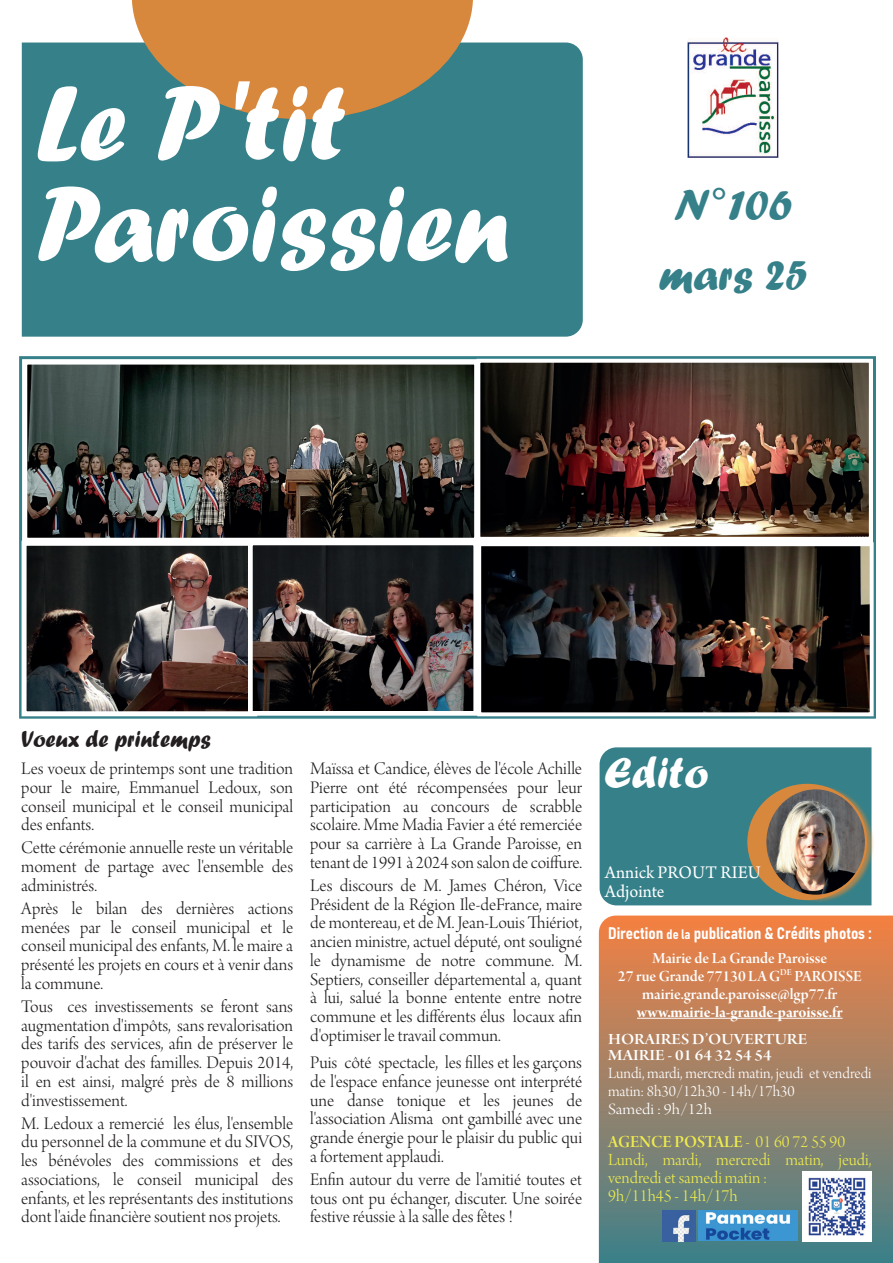
<style>
.page{position:relative;width:893px;height:1263px;background:#fff}
.page>*{position:absolute;margin:0;border:0;box-sizing:border-box;transform-origin:0 0}
.t1{font:111px/100.5px "Forte";color:#fff}
.t2{font:45px/70.5px "Forte";color:#358089;text-align:center}
.t3{font:45px "Forte";color:#fff}
.t4{font:24px "Forte";color:#231f20;scale:.96 1}
.t5{font:18.75px/18.8px "Arno Pro Light Display";color:#231f20;text-align:justify}
.t6{font:18.75px/18.8px "Arno Pro";color:#fff}
.t7{font:18px/18px "Arno Pro Light Display";color:#eeea4d}
.t8{font:18px "Arno Pro Smbd Display";color:#eeea4d}
.t9{font:16.5px/18px "Arno Pro Smbd Display";color:#fff;text-align:center}
.t10{font:16.5px/18px "Arno Pro Light Display";color:#fff}
.t11{font:16.5px "Bahnschrift";color:#fff;scale:.96 1}
.t12{font:16.5px/16px "Arno Pro Smbd Display";color:#fff;scale:1.1 1}
.t13{font:16.5px "Arno Pro Bold Display";letter-spacing:-.005em;color:#fff}
.s1{font-size:13.5px}
.s2{font-family:"Arno Pro Light Display"}
</style>
<div class="page">
<svg style="left:599px;top:915px;width:294px;height:348px;background:#a18166"></svg>
<hr style="left:637px;top:1018px;width:206px;height:1px;background:#fff">
<img style="left:687px;top:37px;width:91px;height:120px">
<div style="left:22px;top:43px;width:561px;height:294px;background:#358089"></div>
<svg style="left:21px;top:0;width:523px;height:119px;background:#a29471"></svg>
<img style="left:698px;top:1210px;width:100px;height:31px">
<img style="left:662px;top:1210px;width:33px;height:31px">
<img style="left:802px;top:1171px;width:70px;height:70px">
<div style="left:19px;top:356px;width:857px;height:363px;border:3px solid #358089"></div>
<div style="left:600px;top:747px;width:271px;height:158px;background:#358089"></div>
<div style="left:747px;top:784px;width:120px;height:116px;background:#d8883d;border-radius:50%"></div>
<div style="left:762px;top:784px;width:112px;height:119px;background:#d8883d;opacity:.75"></div>
<img style="left:766px;top:789px;width:99px;height:106px">
<img style="left:29px;top:366px;width:444px;height:170px">
<div style="left:23px;top:360px;width:456px;height:182px;border:5px solid #fff"></div>
<img style="left:28px;top:547px;width:219px;height:163px">
<div style="left:22px;top:541px;width:235px;height:175px;border:5px solid #fff"></div>
<img style="left:481px;top:364px;width:387px;height:172px">
<div style="left:476px;top:359px;width:397px;height:182px;border:4px solid #fff"></div>
<img style="left:482px;top:547px;width:387px;height:164px">
<div style="left:477px;top:542px;width:397px;height:174px;border:4px solid #fff"></div>
<img style="left:254px;top:546px;width:218px;height:164px">
<div style="left:250px;top:542px;width:226px;height:172px;border:3px solid #fff"></div>
<h1 class="t1" style="left:35px;top:72px;width:475px">Le P'tit<br>Paroissien</h1>
<h2 class="t2" style="left:659px;top:168px;width:150px">N°106 mars 25</h2>
<p class="t4" style="left:22px;top:725px;width:199px">Voeux de printemps</p>
<p class="t5" style="left:21px;top:760px;width:273px">Les voeux de printemps sont une tradition pour le maire, Emmanuel Ledoux, son conseil municipal et le conseil municipal des enfants.</p>
<p class="t5" style="left:21px;top:840px;width:273px">Cette cérémonie annuelle reste un véritable moment de partage avec l'ensemble des administrés.</p>
<p class="t5" style="left:21px;top:900px;width:273px">Après le bilan des dernières actions menées par le conseil municipal et le conseil municipal des enfants, M. le maire a présenté les projets en cours et à venir dans la commune.</p>
<p class="t5" style="left:21px;top:998px;width:273px">Tous ces investissements se feront sans augmentation d'impôts, sans revalorisation des tarifs des services, afin de préserver le pouvoir d'achat des familles. Depuis 2014, il en est ainsi, malgré près de 8 millions d'investissement.</p>
<p class="t5" style="left:21px;top:1115px;width:273px">M. Ledoux a remercié les élus, l'ensemble du personnel de la commune et du SIVOS, les bénévoles des commissions et des associations, le conseil municipal des enfants, et les représentants des institutions dont l'aide financière soutient nos projets.</p>
<p class="t5" style="left:310px;top:760px;width:273px">Maïssa et Candice, élèves de l'école Achille Pierre ont été récompensées pour leur participation au concours de scrabble scolaire. Mme Madia Favier a été remerciée pour sa carrière à La Grande Paroisse, en tenant de 1991 à 2024 son salon de coiffure.</p>
<p class="t5" style="left:310px;top:877px;width:273px">Les discours de M. James Chéron, Vice Président de la Région Ile-deFrance, maire de montereau, et de M. Jean-Louis Thiériot, ancien ministre, actuel député, ont souligné le dynamisme de notre commune. M.<br>Septiers, conseiller départemental a, quant à lui, salué la bonne entente entre notre commune et les différents élus locaux afin d'optimiser le travail commun.</p>
<p class="t5" style="left:310px;top:1054px;width:273px">Puis côté spectacle, les filles et les garçons de l'espace enfance jeunesse ont interprété une danse tonique et les jeunes de l'association Alisma ont gambillé avec une grande énergie pour le plaisir du public qui a fortement applaudi.</p>
<p class="t5" style="left:310px;top:1171px;width:273px">Enfin autour du verre de l'amitié toutes et tous ont pu échanger, discuter. Une soirée festive réussie à la salle des fêtes !</p>
<h2 class="t3" style="left:604px;top:747px;width:106px">Edito</h2>
<p class="t6" style="left:605px;top:864px;width:157px">Annick PROUT RIEU<br>Adjointe</p>
<p class="t11" style="left:608px;top:921px;width:276px">Direction <span class="s1">de la</span> publication &amp; Crédits photos :</p>
<p class="t9" style="left:618px;top:950px;width:245px">Mairie de La Grande Paroisse<br>27 rue Grande 77130 LA G<sup>DE</sup> PAROISSE mairie.grande.paroisse@lgp77.fr</p>
<p class="t13" style="left:637px;top:1002px;width:207px">www.mairie-la-grande-paroisse.fr</p>
<p class="t12" style="left:608px;top:1032px;width:182px">HORAIRES D’OUVERTURE<br>MAIRIE - 01 64 32 54 54</p>
<p class="t10" style="left:608px;top:1065px;width:265px">Lundi, mardi, mercredi matin, jeudi et vendredi matin: 8h30/12h30 - 14h/17h30<br>Samedi : 9h/12h</p>
<p class="t8" style="left:608px;top:1131px;width:239px">AGENCE POSTALE <span class="s2">- 01 60 72 55 90</span></p>
<p class="t7" style="left:608px;top:1151px;width:265px">Lundi, mardi, mercredi matin, jeudi, vendredi et samedi matin :<br>9h/11h45 - 14h/17h</p>
</div>
